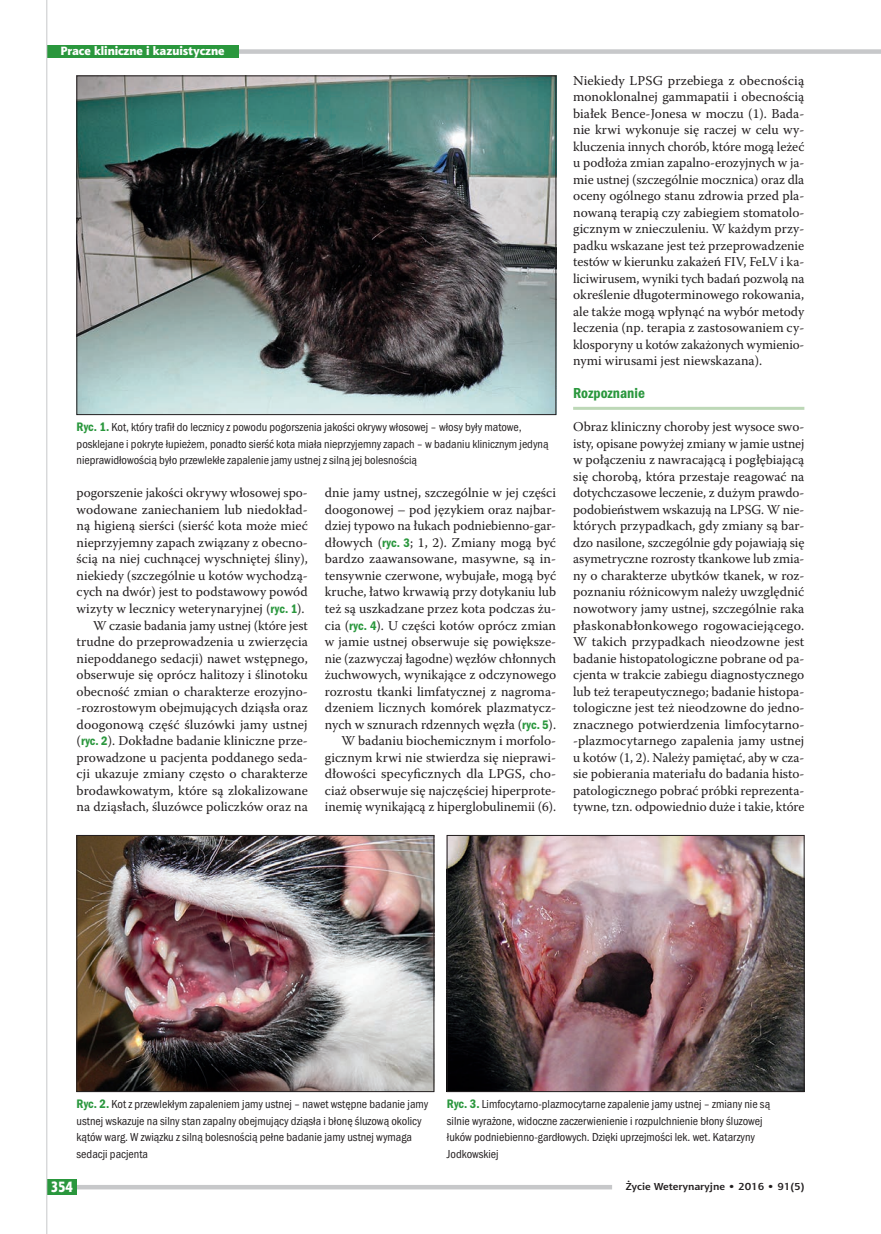
<style>
.page{position:relative;width:881px;height:1234px;background:#fff}
.page>*{position:absolute;margin:0;border:0;box-sizing:border-box;transform-origin:0 0}
.t1{font:15px "Franklin Got Itc TOT Dem Con";color:#2a973d}
.t2{font:15px "Aerton Cnd EFN Black";color:#fff}
.t3{font:13.5px/16.5px "Warnock Pro";color:#231f20;text-align:right}
.t4{font:12px/16.5px "Franklin Got Itc TOT Boo Con";color:#231f20}
.t5{font:12px "Aerton EFN Black";color:#fff}
.t6{font:700 10.2px "Aerton EFN";color:#231f20;scale:1.11 1}
.s1{font-family:"Franklin Got Itc TOT Dem Con";font-size:12.75px;color:#2a973d}
</style>
<div class="page">
<hr style="left:573px;top:407px;width:231px;height:3px;background:#bdd8b7">
<img style="left:79px;top:78px;width:475px;height:335px">
<div style="left:77px;top:76px;width:479px;height:339px;border:1px solid #231f20"></div>
<img style="left:79px;top:837px;width:353px;height:252px">
<div style="left:77px;top:835px;width:357px;height:256px;border:1px solid #231f20"></div>
<img style="left:448px;top:837px;width:354px;height:252px">
<div style="left:446px;top:835px;width:358px;height:256px;border:1px solid #231f20"></div>
<div style="left:47px;top:49px;width:833px;height:5px;background:#c7c8ca"></div>
<div style="left:47px;top:45px;width:191px;height:13px;background:#2a973d"></div>
<div style="left:47px;top:1184px;width:565px;height:5px;background:#c7c8ca"></div>
<div style="left:47px;top:1178px;width:30px;height:15px;background:#2a973d"></div>
<hr style="left:46px;top:0;width:1px;height:1233px;background:#c7c8ca">
<p class="t5" style="left:60px;top:43px;width:166px">Prace kliniczne i kazuistyczne</p>
<p class="t4" style="left:77px;top:419px;width:473px"><span class="s1">Ryc. 1.</span> Kot, który trafił do lecznicy z powodu pogorszenia jakości okrywy włosowej – włosy były matowe, posklejane i pokryte łupieżem, ponadto sierść kota miała nieprzyjemny zapach – w badaniu klinicznym jedyną nieprawidłowością było przewlekłe zapalenie jamy ustnej z silną jej bolesnością</p>
<p class="t3" style="left:77px;top:484px;width:233px">pogorszenie jakości okrywy włosowej spo&shy;wodowane zaniechaniem lub niedokład&shy;ną higieną sierści (sierść kota może mieć nieprzyjemny zapach związany z obecno&shy;ścią na niej cuchnącej wyschniętej śliny), niekiedy (szczególnie u kotów wychodzą&shy;cych na dwór) jest to podstawowy powód wizyty w lecznicy weterynaryjnej (<span class="s1">ryc. 1</span>).<br>W czasie badania jamy ustnej (które jest trudne do przeprowadzenia u zwierzęcia niepoddanego sedacji) nawet wstępnego, obserwuje się oprócz halitozy i ślinotoku obecność zmian o charakterze erozyjno--rozrostowym obejmujących dziąsła oraz doogonową część śluzówki jamy ustnej (<span class="s1">ryc. 2</span>). Dokładne badanie kliniczne prze&shy;prowadzone u pacjenta poddanego seda&shy;cji ukazuje zmiany często o charakterze brodawkowatym, które są zlokalizowane na dziąsłach, śluzówce policzków oraz na</p>
<p class="t3" style="left:325px;top:484px;width:233px">dnie jamy ustnej, szczególnie w jej części doogonowej – pod językiem oraz najbar&shy;dziej typowo na łukach podniebienno-gar&shy;dłowych (<span class="s1">ryc. 3</span>; 1, 2). Zmiany mogą być bardzo zaawansowane, masywne, są in&shy;tensywnie czerwone, wybujałe, mogą być kruche, łatwo krwawią przy dotykaniu lub też są uszkadzane przez kota podczas żu&shy;cia (<span class="s1">ryc. 4</span>). U części kotów oprócz zmian w jamie ustnej obserwuje się powiększe&shy;nie (zazwyczaj łagodne) węzłów chłonnych żuchwowych, wynikające z odczynowego rozrostu tkanki limfatycznej z nagroma&shy;dzeniem licznych komórek plazmatycz&shy;nych w sznurach rdzennych węzła (<span class="s1">ryc. 5</span>).<br>W badaniu biochemicznym i morfolo&shy;gicznym krwi nie stwierdza się nieprawi&shy;dłowości specyficznych dla LPGS, cho&shy;ciaż obserwuje się najczęściej hiperprote&shy;inemię wynikającą z hiperglobulinemii (6).</p>
<p class="t3" style="left:573px;top:72px;width:233px;text-align:justify">Niekiedy LPSG przebiega z obecnością monoklonalnej gammapatii i obecnością białek Bence-Jonesa w moczu (1). Bada&shy;nie krwi wykonuje się raczej w celu wy&shy;kluczenia innych chorób, które mogą leżeć u podłoża zmian zapalno-erozyjnych w ja&shy;mie ustnej (szczególnie mocznica) oraz dla oceny ogólnego stanu zdrowia przed pla&shy;nowaną terapią czy zabiegiem stomatolo&shy;gicznym w znieczuleniu. W każdym przy&shy;padku wskazane jest też przeprowadzenie testów w kierunku zakażeń FIV, FeLV i ka&shy;liciwirusem, wyniki tych badań pozwolą na określenie długoterminowego rokowania, ale także mogą wpłynąć na wybór metody leczenia (np. terapia z zastosowaniem cy&shy;klosporyny u kotów zakażonych wymienio&shy;nymi wirusami jest niewskazana).</p>
<p class="t1" style="left:573px;top:384px;width:73px">Rozpoznanie</p>
<p class="t3" style="left:573px;top:418px;width:233px;text-align:justify">Obraz kliniczny choroby jest wysoce swo&shy;isty, opisane powyżej zmiany w jamie ustnej w połączeniu z nawracającą i pogłębiającą się chorobą, która przestaje reagować na dotychczasowe leczenie, z dużym prawdo&shy;podobieństwem wskazują na LPSG. W nie&shy;których przypadkach, gdy zmiany są bar&shy;dzo nasilone, szczególnie gdy pojawiają się asymetryczne rozrosty tkankowe lub zmia&shy;ny o charakterze ubytków tkanek, w roz&shy;poznaniu różnicowym należy uwzględnić nowotwory jamy ustnej, szczególnie raka płaskonabłonkowego rogowaciejącego.<br>W takich przypadkach nieodzowne jest badanie histopatologiczne pobrane od pa&shy;cjenta w trakcie zabiegu diagnostycznego lub też terapeutycznego; badanie histopa&shy;tologiczne jest też nieodzowne do jedno&shy;znacznego potwierdzenia limfocytarno--plazmocytarnego zapalenia jamy ustnej u kotów (1, 2). Należy pamiętać, aby w cza&shy;sie pobierania materiału do badania histo&shy;patologicznego pobrać próbki reprezenta&shy;tywne, tzn. odpowiednio duże i takie, które</p>
<p class="t4" style="left:77px;top:1095px;width:353px"><span class="s1">Ryc. 2.</span> Kot z przewlekłym zapaleniem jamy ustnej – nawet wstępne badanie jamy ustnej wskazuje na silny stan zapalny obejmujący dziąsła i błonę śluzową okolicy kątów warg. W związku z silną bolesnością pełne badanie jamy ustnej wymaga sedacji pacjenta</p>
<p class="t4" style="left:446px;top:1095px;width:325px"><span class="s1">Ryc. 3.</span> Limfocytarno-plazmocytarne zapalenie jamy ustnej – zmiany nie są silnie wyrażone, widoczne zaczerwienienie i rozpulchnienie błony śluzowej łuków podniebienno-gardłowych. Dzięki uprzejmości lek. wet. Katarzyny Jodkowskiej</p>
<p class="t2" style="left:51px;top:1177px;width:23px">354</p>
<p class="t6" style="left:625px;top:1180px;width:162px">Życie Weterynaryjne • 2016 • 91(5)</p>
</div>
